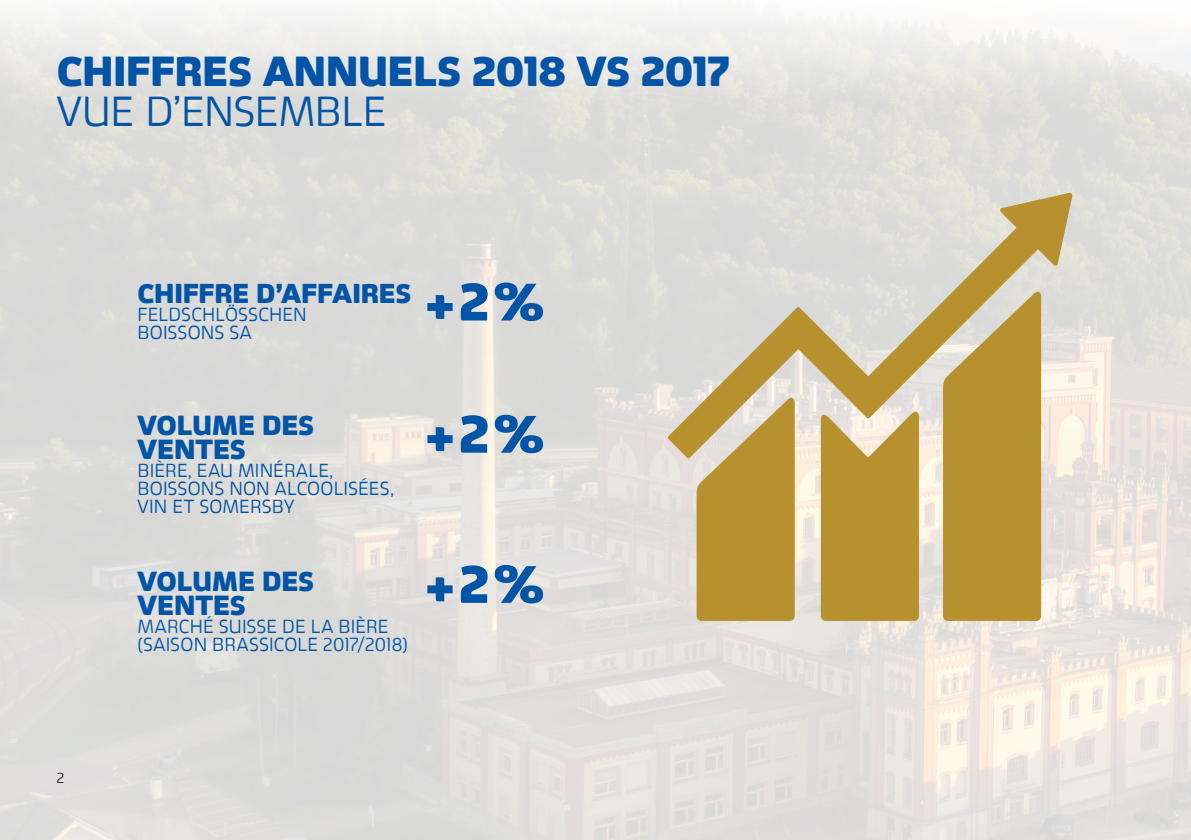
<style>
.page{position:relative;width:1191px;height:840px;background:#fff}
.page>*{position:absolute;margin:0;border:0;box-sizing:border-box;transform-origin:0 0}
.t1{font:900 50.4px "Carlsberg Sans";color:#0154a6}
.t2{font:900 40px "Carlsberg Sans";letter-spacing:.01em;color:#0154a6}
.t3{font:300 40px "Carlsberg Sans";letter-spacing:-.015em;color:#0154a6}
.t4{font:900 26.4px/24px "Carlsberg Sans";letter-spacing:.01em;color:#0154a6}
.t5{font:900 26px "Carlsberg Sans";letter-spacing:.015em;color:#0154a6}
.t6{font:300 18px/18px "Carlsberg Sans";letter-spacing:.005em;color:#0154a6}
.t7{font:300 14px "Carlsberg Sans";color:#231f20}
</style>
<div class="page">
<img style="left:0;top:14px;width:1191px;height:825px">
<div style="left:943px;top:458px;width:98px;height:162px;background:#b6912e"></div>
<div style="left:696px;top:458px;width:98px;height:162px;background:#b6912e"></div>
<svg style="left:667px;top:193px;width:405px;height:265px;background:#d2c6a4"></svg>
<svg style="left:821px;top:408px;width:98px;height:212px;background:#bc9b42"></svg>
<p class="t2" style="left:57px;top:46px;width:674px">CHIFFRES ANNUELS 2018 VS 2017</p>
<p class="t3" style="left:57px;top:86px;width:331px">VUE D’ENSEMBLE</p>
<p class="t7" style="left:57px;top:768px;width:9px">2</p>
<p class="t5" style="left:137px;top:277px;width:275px">CHIFFRE D’AFFAIRES</p>
<p class="t6" style="left:137px;top:304px;width:171px">FELDSCHLÖSSCHEN<br>BOISSONS SA</p>
<p class="t1" style="left:425px;top:270px;width:120px">+2%</p>
<p class="t4" style="left:137px;top:412px;width:178px">VOLUME DES<br>VENTES</p>
<p class="t6" style="left:137px;top:460px;width:258px">BIÈRE, EAU MINÉRALE,<br>BOISSONS NON ALCOOLISÉES,<br>VIN ET SOMERSBY</p>
<p class="t1" style="left:425px;top:402px;width:120px">+2%</p>
<p class="t4" style="left:137px;top:568px;width:178px">VOLUME DES<br>VENTES</p>
<p class="t6" style="left:137px;top:616px;width:272px">MARCHÉ SUISSE DE LA BIÈRE (SAISON BRASSICOLE 2017/2018)</p>
<p class="t1" style="left:425px;top:552px;width:120px">+2%</p>
</div>
